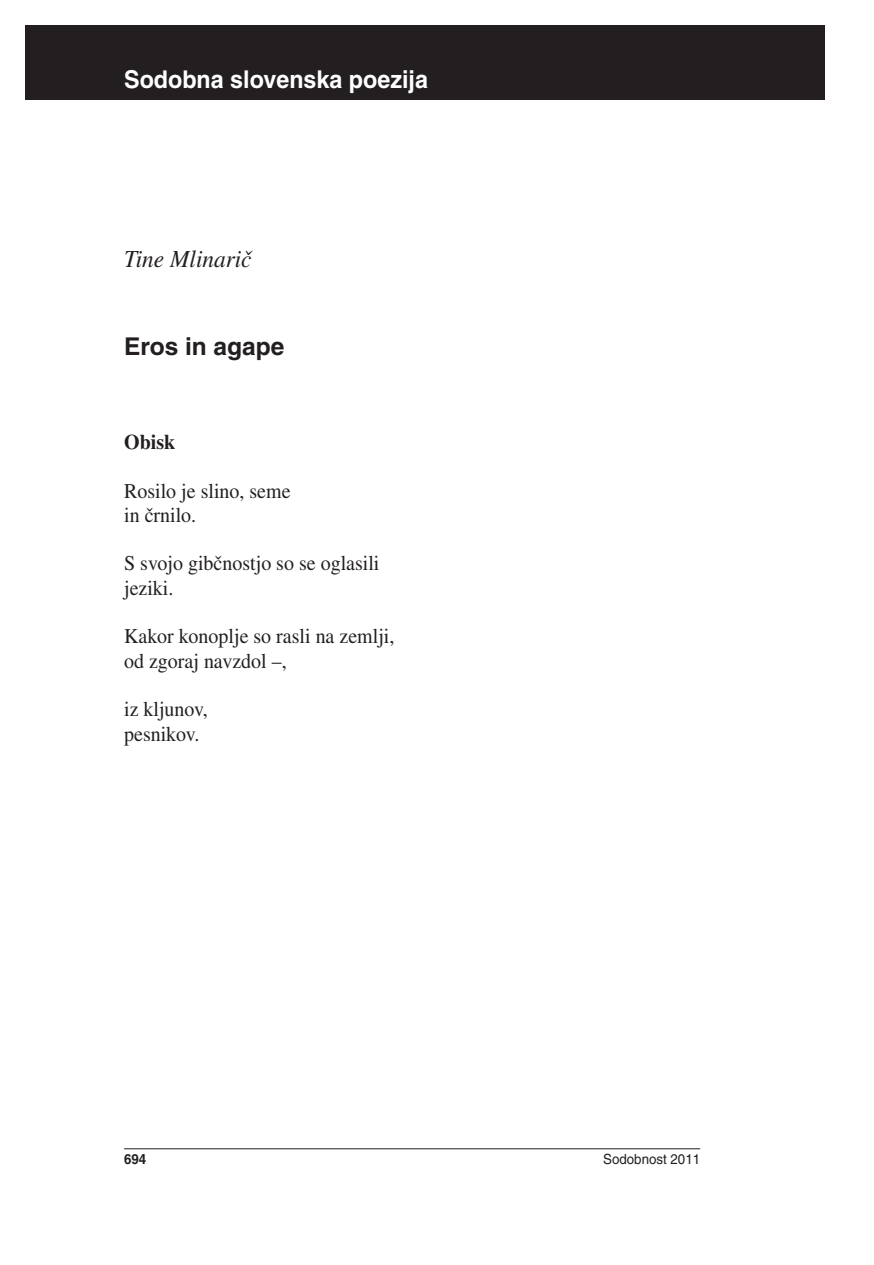
<style>
.page{position:relative;width:874px;height:1265px;background:#fff}
.page>*{position:absolute;margin:0;border:0;box-sizing:border-box;transform-origin:0 0}
.t1{font:700 24.5px "SS Helvetica";color:#fff;scale:.95 1}
.t2{font:italic 24.5px "SS Times";color:#231f20;scale:.95 1}
.t3{font:700 24.5px "SS Helvetica";letter-spacing:-.005em;color:#231f20}
.t4{font:21px/24.3px "SS Times";color:#231f20;scale:.95 1}
.t5{font:700 21px "SS Times";color:#231f20;scale:.95 1}
.t6{font:14px "SS Helvetica";color:#231f20;scale:.95 1}
.t7{font:700 14px "SS Helvetica";color:#231f20;scale:.95 1}
</style>
<div class="page">
<div style="left:25px;top:25px;width:798px;height:74px;background:#231f20"></div>
<hr style="left:124px;top:1148px;width:575px;height:1px;background:#231f20">
<p class="t1" style="left:124px;top:65px;width:321px">Sodobna slovenska poezija</p>
<p class="t2" style="left:124px;top:246px;width:136px">Tine Mlinari~</p>
<p class="t3" style="left:124px;top:331px;width:162px">Eros in agape</p>
<p class="t5" style="left:124px;top:429px;width:55px">Obisk</p>
<p class="t4" style="left:124px;top:478px;width:177px">Rosilo je slino, seme in ~rnilo.</p>
<p class="t4" style="left:124px;top:551px;width:270px">S svojo gib~nostjo so se oglasili jeziki.</p>
<p class="t4" style="left:124px;top:624px;width:286px">Kakor konoplje so rasli na zemlji, od zgoraj navzdol –,</p>
<p class="t4" style="left:124px;top:697px;width:90px">iz kljunov, pesnikov.</p>
<p class="t7" style="left:124px;top:1151px;width:25px">694</p>
<p class="t6" style="left:603px;top:1151px;width:103px">Sodobnost 2011</p>
</div>
